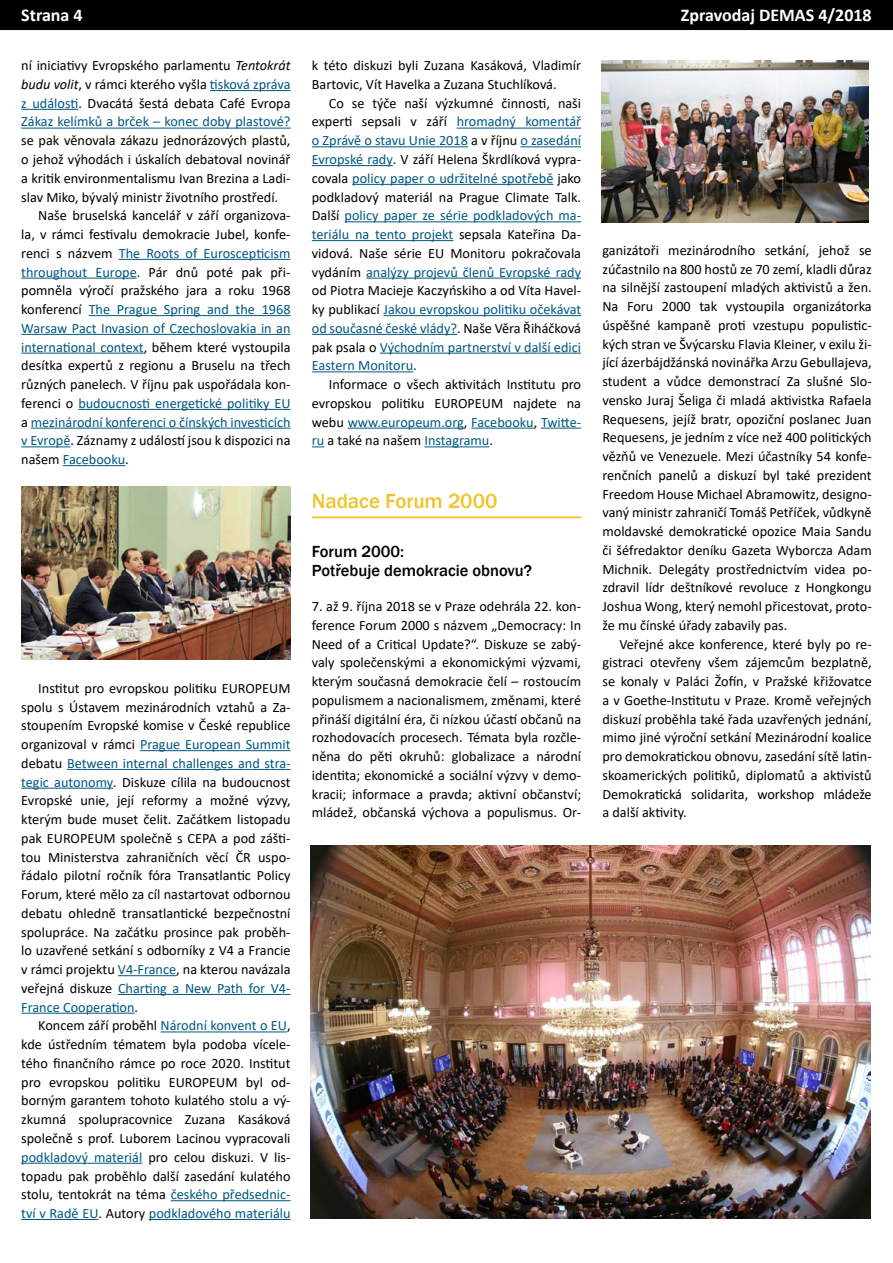
<style>
.page{position:relative;width:893px;height:1263px;background:#fff}
.page>*{position:absolute;margin:0;border:0;box-sizing:border-box;transform-origin:0 0}
.t1{font:500 21px "Franklin Gothic";letter-spacing:-.005em;color:#eec52c}
.t2{font:700 18px "Calibri";color:#fff}
.t3{font:500 16.5px/18.8px "Franklin Gothic";color:#000}
.t4{font:14.25px/18.8px "Calibri";color:#000;text-align:justify}
.t5{font:14.25px "Calibri";color:#015782}
.s1{font-style:italic}
.s2{color:#015782}
.s3{color:#000}
</style>
<div class="page">
<div style="left:1px;top:1px;width:891px;height:28px;background:#000"></div>
<div style="left:0;top:0;width:893px;height:30px;border:2px solid #000"></div>
<hr style="left:210px;top:90px;width:81px;height:1px;background:#015782">
<hr style="left:21px;top:109px;width:57px;height:1px;background:#015782">
<hr style="left:21px;top:128px;width:270px;height:1px;background:#015782">
<hr style="left:119px;top:259px;width:172px;height:1px;background:#015782">
<hr style="left:21px;top:278px;width:116px;height:1px;background:#015782">
<hr style="left:89px;top:315px;width:202px;height:1px;background:#015782">
<hr style="left:21px;top:334px;width:270px;height:1px;background:#015782">
<hr style="left:21px;top:353px;width:123px;height:1px;background:#015782">
<hr style="left:78px;top:409px;width:213px;height:1px;background:#015782">
<hr style="left:31px;top:428px;width:260px;height:1px;background:#015782">
<hr style="left:21px;top:446px;width:49px;height:1px;background:#015782">
<hr style="left:63px;top:465px;width:62px;height:1px;background:#015782">
<hr style="left:140px;top:750px;width:151px;height:1px;background:#015782">
<hr style="left:67px;top:769px;width:224px;height:1px;background:#015782">
<hr style="left:21px;top:788px;width:92px;height:1px;background:#015782">
<hr style="left:118px;top:975px;width:58px;height:1px;background:#015782">
<hr style="left:118px;top:994px;width:173px;height:1px;background:#015782">
<hr style="left:21px;top:1013px;width:114px;height:1px;background:#015782">
<hr style="left:161px;top:1031px;width:126px;height:1px;background:#015782">
<hr style="left:21px;top:1163px;width:121px;height:1px;background:#015782">
<hr style="left:171px;top:1200px;width:120px;height:1px;background:#015782">
<hr style="left:21px;top:1219px;width:78px;height:1px;background:#015782">
<hr style="left:149px;top:1219px;width:142px;height:1px;background:#015782">
<hr style="left:457px;top:128px;width:124px;height:1px;background:#015782">
<hr style="left:312px;top:146px;width:156px;height:1px;background:#015782">
<hr style="left:520px;top:146px;width:61px;height:1px;background:#015782">
<hr style="left:312px;top:165px;width:81px;height:1px;background:#015782">
<hr style="left:352px;top:184px;width:201px;height:1px;background:#015782">
<hr style="left:345px;top:221px;width:236px;height:1px;background:#015782">
<hr style="left:312px;top:240px;width:141px;height:1px;background:#015782">
<hr style="left:366px;top:278px;width:215px;height:1px;background:#015782">
<hr style="left:384px;top:315px;width:197px;height:1px;background:#015782">
<hr style="left:312px;top:334px;width:145px;height:1px;background:#015782">
<hr style="left:380px;top:353px;width:201px;height:1px;background:#015782">
<hr style="left:312px;top:371px;width:101px;height:1px;background:#015782">
<hr style="left:348px;top:428px;width:116px;height:1px;background:#015782">
<hr style="left:471px;top:428px;width:63px;height:1px;background:#015782">
<hr style="left:541px;top:428px;width:40px;height:1px;background:#015782">
<svg style="left:312px;top:446px;width:12px;height:1px"></svg>
<hr style="left:424px;top:446px;width:65px;height:1px;background:#015782">
<hr style="left:312px;top:516px;width:269px;height:2px;background:#eec52c">
<img style="left:22px;top:486px;width:269px;height:174px">
<img style="left:311px;top:845px;width:560px;height:373px">
<img style="left:601px;top:61px;width:267px;height:161px">
<p class="t2" style="left:21px;top:3px;width:63px">Strana 4</p>
<p class="t2" style="left:681px;top:3px;width:192px">Zpravodaj DEMAS 4/2018</p>
<p class="t4" style="left:21px;top:56px;width:271px">ní iniciativy Evropského parlamentu <span class="s1">Tentokrát budu volit</span>, v rámci kterého vyšla <span class="s2">tisková zpráva z události</span>. Dvacátá šestá debata Café Evropa <span class="s2">Zákaz kelímků a brček – konec doby plastové?</span></p>
<p class="t4" style="left:21px;top:131px;width:271px">se pak věnovala zákazu jednorázových plastů,</p>
<p class="t4" style="left:21px;top:150px;width:271px">o jehož výhodách i úskalích debatoval novinář</p>
<p class="t4" style="left:21px;top:168px;width:271px">a kritik environmentalismu Ivan Brezina a Ladi-</p>
<p class="t4" style="left:21px;top:187px;width:258px">slav Miko, bývalý ministr životního prostředí.</p>
<p class="t4" style="left:38px;top:206px;width:254px">Naše bruselská kancelář v září organizova-</p>
<p class="t4" style="left:21px;top:225px;width:271px">la, v rámci festivalu demokracie Jubel, konfe-</p>
<p class="t5" style="left:21px;top:243px;width:271px"><span class="s3">renci s názvem</span> The Roots of Euroscepticism</p>
<p class="t4" style="left:21px;top:262px;width:271px"><span class="s2">throughout Europe</span>. Pár dnů poté pak při-</p>
<p class="t4" style="left:21px;top:281px;width:271px">pomněla výročí pražského jara a roku 1968</p>
<p class="t5" style="left:21px;top:299px;width:271px"><span class="s3">konferencí</span> The Prague Spring and the 1968</p>
<p class="t5" style="left:21px;top:318px;width:271px">Warsaw Pact Invasion of Czechoslovakia in an</p>
<p class="t4" style="left:21px;top:337px;width:271px"><span class="s2">international context</span>, během které vystoupila</p>
<p class="t4" style="left:21px;top:356px;width:271px">desítka expertů z regionu a Bruselu na třech</p>
<p class="t4" style="left:21px;top:375px;width:271px">různých panelech. V říjnu pak uspořádala kon-</p>
<p class="t5" style="left:21px;top:393px;width:271px"><span class="s3">ferenci o</span> budoucnosti energetické politiky EU</p>
<p class="t5" style="left:21px;top:412px;width:271px"><span class="s3">a</span> mezinárodní konferenci o čínských investicích</p>
<p class="t4" style="left:21px;top:431px;width:271px"><span class="s2">v Evropě</span>. Záznamy z událostí jsou k dispozici na</p>
<p class="t5" style="left:21px;top:449px;width:109px"><span class="s3">našem</span> Facebooku<span class="s3">.</span></p>
<p class="t4" style="left:312px;top:56px;width:271px">k této diskuzi byli Zuzana Kasáková, Vladimír<br>Bartovic, Vít Havelka a Zuzana Stuchlíková.</p>
<p class="t4" style="left:312px;top:93px;width:271px;text-indent:17px">Co se týče naší výzkumné činnosti, naši experti sepsali v září <span class="s2">hromadný komentář o Zprávě o stavu Unie 2018</span> a v říjnu <span class="s2">o zasedání Evropské rady</span>. V září Helena Škrdlíková vypra&shy;covala <span class="s2">policy paper o udržitelné spotřebě</span> jako podkladový materiál na Prague Climate Talk.<br>Další <span class="s2">policy paper ze série podkladových ma&shy;teriálu na tento projekt</span> sepsala Kateřina Da&shy;vidová. Naše série EU Monitoru pokračovala vydáním <span class="s2">analýzy projevů členů Evropské rady </span>od Piotra Macieje Kaczyńskiho a od Víta Havel&shy;ky publikací <span class="s2">Jakou evropskou politiku očekávat od současné české vlády?</span>. Naše Věra Řiháčková pak psala o <span class="s2">Východním partnerství v další edici Eastern Monitoru</span>.</p>
<p class="t4" style="left:312px;top:375px;width:271px;text-indent:17px">Informace o všech aktivitách Institutu pro evropskou politiku EUROPEUM najdete na webu <span class="s2">www.europeum.org</span>, <span class="s2">Facebooku</span>, <span class="s2">Twitte&shy;ru</span> a také na našem <span class="s2">Instagramu</span>.</p>
<p class="t4" style="left:602px;top:240px;width:271px">ganizátoři mezinárodního setkání, jehož se zúčastnilo na 800 hostů ze 70 zemí, kladli důraz na silnější zastoupení mladých aktivistů a žen.<br>Na Foru 2000 tak vystoupila organizátorka úspěšné kampaně proti vzestupu populistic&shy;kých stran ve Švýcarsku Flavia Kleiner, v exilu ži&shy;jící ázerbájdžánská novinářka Arzu Gebullajeva, student a vůdce demonstrací Za slušné Slo&shy;vensko Juraj Šeliga či mladá aktivistka Rafaela Requesens, jejíž bratr, opoziční poslanec Juan Requesens, je jedním z více než 400 politických vězňů ve Venezuele. Mezi účastníky 54 konfe&shy;renčních panelů a diskuzí byl také prezident Freedom House Michael Abramowitz, designo&shy;vaný ministr zahraničí Tomáš Petříček, vůdkyně moldavské demokratické opozice Maia Sandu či šéfredaktor deníku Gazeta Wyborcza Adam Michnik. Delegáty prostřednictvím videa po&shy;zdravil lídr deštníkové revoluce z Hongkongu Joshua Wong, který nemohl přicestovat, proto&shy;že mu čínské úřady zabavily pas.</p>
<p class="t4" style="left:602px;top:634px;width:271px;text-indent:17px">Veřejné akce konference, které byly po re&shy;gistraci otevřeny všem zájemcům bezplatně, se konaly v Paláci Žofín, v Pražské křižovatce a v Goethe-Institutu v Praze. Kromě veřejných diskuzí proběhla také řada uzavřených jednání, mimo jiné výroční setkání Mezinárodní koalice pro demokratickou obnovu, zasedání sítě latin&shy;skoamerických politiků, diplomatů a aktivistů Demokratická solidarita, workshop mládeže a další aktivity.</p>
<h1 class="t1" style="left:312px;top:488px;width:187px">Nadace Forum 2000</h1>
<p class="t3" style="left:312px;top:542px;width:222px">Forum 2000:<br>Potřebuje demokracie obnovu?</p>
<p class="t4" style="left:312px;top:596px;width:271px">7. až 9. října 2018 se v Praze odehrála 22. kon&shy;ference Forum 2000 s názvem „Democracy: In Need of a Critical Update?“. Diskuze se zabý&shy;valy společenskými a ekonomickými výzvami, kterým současná demokracie čelí – rostoucím populismem a nacionalismem, změnami, které přináší digitální éra, či nízkou účastí občanů na rozhodovacích procesech. Témata byla rozčle&shy;něna do pěti okruhů: globalizace a národní identita; ekonomické a sociální výzvy v demo&shy;kracii; informace a pravda; aktivní občanství; mládež, občanská výchova a populismus. Or-</p>
<p class="t4" style="left:21px;top:678px;width:271px;text-indent:17px">Institut pro evropskou politiku EUROPEUM spolu s Ústavem mezinárodních vztahů a Za&shy;stoupením Evropské komise v České republice organizoval v rámci <span class="s2">Prague European Summit </span>debatu <span class="s2">Between internal challenges and stra&shy;tegic autonomy</span>. Diskuze cílila na budoucnost Evropské unie, její reformy a možné výzvy, kterým bude muset čelit. Začátkem listopadu pak EUROPEUM společně s CEPA a pod zášti&shy;tou Ministerstva zahraničních věcí ČR uspo&shy;řádalo pilotní ročník fóra Transatlantic Policy Forum, které mělo za cíl nastartovat odbornou debatu ohledně transatlantické bezpečnostní spolupráce. Na začátku prosince pak proběh&shy;lo uzavřené setkání s odborníky z V4 a Francie v rámci projektu <span class="s2">V4-France</span>, na kterou navázala veřejná diskuze <span class="s2">Charting a New Path for V4- France Cooperation</span>.</p>
<p class="t4" style="left:21px;top:1016px;width:271px;text-indent:17px">Koncem září proběhl <span class="s2">Národní konvent o EU</span>, kde ústředním tématem byla podoba vícele&shy;tého finančního rámce po roce 2020. Institut pro evropskou politiku EUROPEUM byl od&shy;borným garantem tohoto kulatého stolu a vý&shy;zkumná spolupracovnice Zuzana Kasáková společně s prof. Luborem Lacinou vypracovali <span class="s2">podkladový materiál</span> pro celou diskuzi. V lis&shy;topadu pak proběhlo další zasedání kulatého stolu, tentokrát na téma <span class="s2">českého předsednic&shy;tví v Radě EU</span>. Autory <span class="s2">podkladového materiálu</span></p>
</div>
